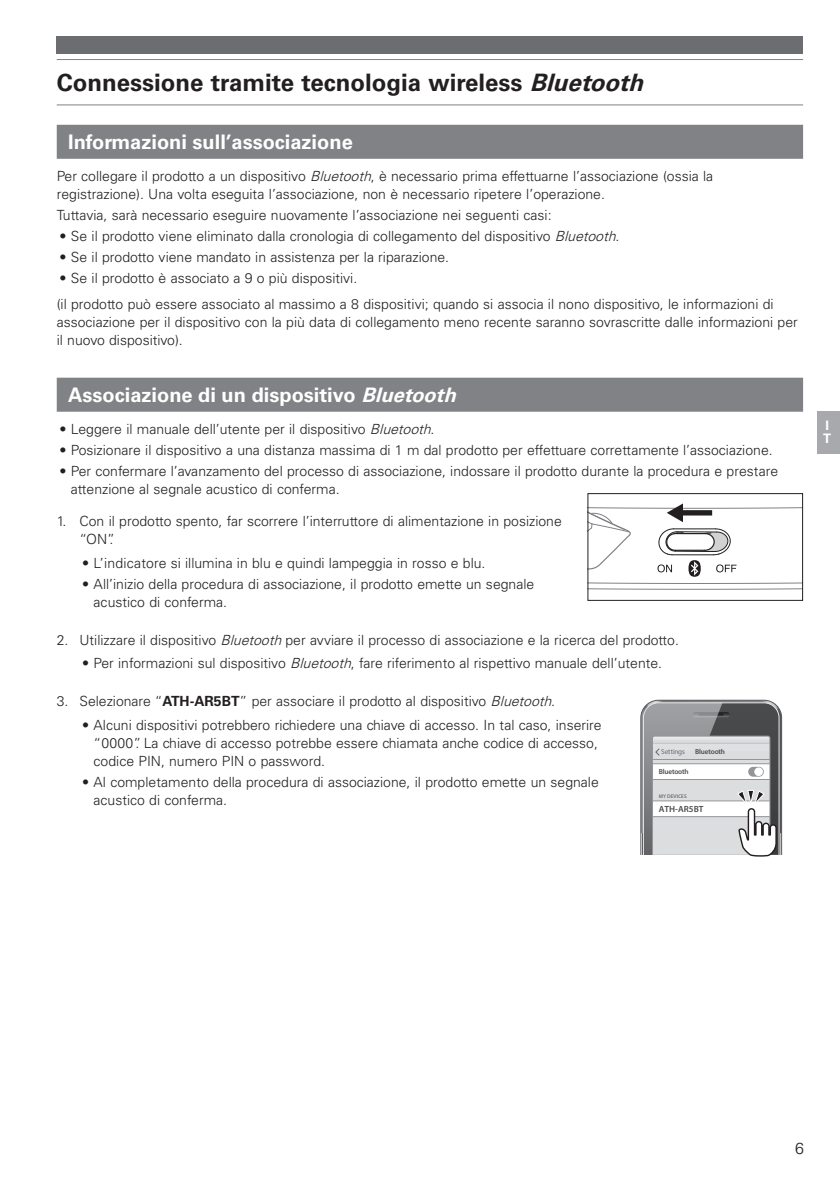
<style>
.page{position:relative;width:840px;height:1191px;background:#fff}
.page>*{position:absolute;margin:0;border:0;box-sizing:border-box;transform-origin:0 0}
.t1{font:700 24px "Univers LT Std";color:#231f20}
.t2{font:700 20px "Univers LT Std";color:#fff}
.t3{font:300 16px "Univers LT Std";color:#231f20}
.t4{font:300 14px/18px "Univers LT Std";color:#231f20}
.t5{font:700 13px/13px "Univers LT Std";color:#fff}
.t6{font:600 9px "Myriad Pro";color:#4b4c4d}
.t7{font:600 7.2px "Myriad Pro";letter-spacing:-.025em;color:#4b4c4d}
.t8{font:7.2px "Myriad Pro";letter-spacing:-.03em;color:#6c6d70}
.t9{font:600 5.2px "Myriad Pro";color:#6c6d70}
.s1{font-style:italic}
.s2{font-weight:700}
</style>
<div class="page">
<hr style="left:57px;top:104px;width:745px;height:1px;background:#808285">
<hr style="left:57px;top:59px;width:745px;height:1px;background:#808285">
<div style="left:57px;top:37px;width:745px;height:17px;background:#6c6d70"></div>
<div style="left:816px;top:411px;width:23px;height:43px;background:#a8a9ad"></div>
<div style="left:57px;top:125px;width:745px;height:34px;background:#808285"></div>
<div style="left:57px;top:378px;width:745px;height:34px;background:#808285"></div>
<svg style="left:589px;top:503px;width:211px;height:87px"></svg>
<div style="left:587px;top:493px;width:215px;height:108px;border:1px solid #231f20"></div>
<svg style="left:640px;top:700px;width:141px;height:156px"></svg>
<h1 class="t1" style="left:57px;top:68px;width:595px">Connessione tramite tecnologia wireless <span class="s1">Bluetooth</span></h1>
<h2 class="t2" style="left:68px;top:130px;width:286px">Informazioni sull’associazione</h2>
<p class="t4" style="left:57px;top:167px;width:657px">Per collegare il prodotto a un dispositivo <span class="s1">Bluetooth</span>, è necessario prima effettuarne l’associazione (ossia la registrazione). Una volta eseguita l’associazione, non è necessario ripetere l’operazione.</p>
<p class="t4" style="left:57px;top:206px;width:496px">Tuttavia, sarà necessario eseguire nuovamente l’associazione nei seguenti casi:</p>
<p class="t4" style="left:60px;top:227px;width:561px">• Se il prodotto viene eliminato dalla cronologia di collegamento del dispositivo <span class="s1">Bluetooth</span>.</p>
<p class="t4" style="left:60px;top:248px;width:391px">• Se il prodotto viene mandato in assistenza per la riparazione.</p>
<p class="t4" style="left:57px;top:264px;width:718px;line-height:26.6px">• Se il prodotto è associato a 9 o più dispositivi.<br>(il prodotto può essere associato al massimo a 8 dispositivi; quando si associa il nono dispositivo, le informazioni di</p>
<p class="t4" style="left:57px;top:313px;width:742px">associazione per il dispositivo con la più data di collegamento meno recente saranno sovrascritte dalle informazioni per il nuovo dispositivo).</p>
<h2 class="t2" style="left:68px;top:383px;width:395px">Associazione di un dispositivo <span class="s1">Bluetooth</span></h2>
<p class="t4" style="left:60px;top:420px;width:377px">• Leggere il manuale dell’utente per il dispositivo <span class="s1">Bluetooth</span>.</p>
<p class="t4" style="left:60px;top:441px;width:714px">• Posizionare il dispositivo a una distanza massima di 1 m dal prodotto per effettuare correttamente l’associazione.</p>
<p class="t4" style="left:71px;top:462px;width:708px;text-indent:-11px">• Per confermare l’avanzamento del processo di associazione, indossare il prodotto durante la procedura e prestare attenzione al segnale acustico di conferma.</p>
<p class="t4" style="left:79px;top:512px;width:483px;text-indent:-23px">1. Con il prodotto spento, far scorrere l’interruttore di alimentazione in posizione “ON”.</p>
<p class="t4" style="left:82px;top:554px;width:404px">• L’indicatore si illumina in blu e quindi lampeggia in rosso e blu.</p>
<p class="t4" style="left:94px;top:575px;width:442px;text-indent:-11px">• All’inizio della procedura di associazione, il prodotto emette un segnale acustico di conferma.</p>
<p class="t4" style="left:57px;top:630px;width:623px">2. Utilizzare il dispositivo <span class="s1">Bluetooth</span>per avviare il processo di associazione e la ricerca del prodotto.</p>
<p class="t4" style="left:82px;top:654px;width:581px">• Per informazioni sul dispositivo <span class="s1">Bluetooth</span>, fare riferimento al rispettivo manuale dell’utente.</p>
<p class="t4" style="left:57px;top:692px;width:500px">3. Selezionare “<span class="s2">ATH-AR5BT</span>” per associare il prodotto al dispositivo <span class="s1">Bluetooth</span>.</p>
<p class="t4" style="left:94px;top:716px;width:509px;text-indent:-11px">• Alcuni dispositivi potrebbero richiedere una chiave di accesso. In tal caso, inserire “0000”. La chiave di accesso potrebbe essere chiamata anche codice di accesso, codice PIN, numero PIN o password.</p>
<p class="t4" style="left:94px;top:772px;width:506px;text-indent:-11px">• Al completamento della procedura di associazione, il prodotto emette un segnale acustico di conferma.</p>
<p class="t6" style="left:658px;top:803px;width:46px">ATH-AR5BT</p>
<p class="t8" style="left:661px;top:747px;width:25px">Settings</p>
<p class="t7" style="left:694px;top:747px;width:31px">Bluetooth</p>
<p class="t7" style="left:658px;top:767px;width:31px">Bluetooth</p>
<p class="t9" style="left:658px;top:793px;width:29px">MY DEVICES</p>
<p class="t5" style="left:822px;top:419px;width:10px">I<br>T</p>
<p class="t3" style="left:794px;top:1138px;width:10px">6</p>
</div>
